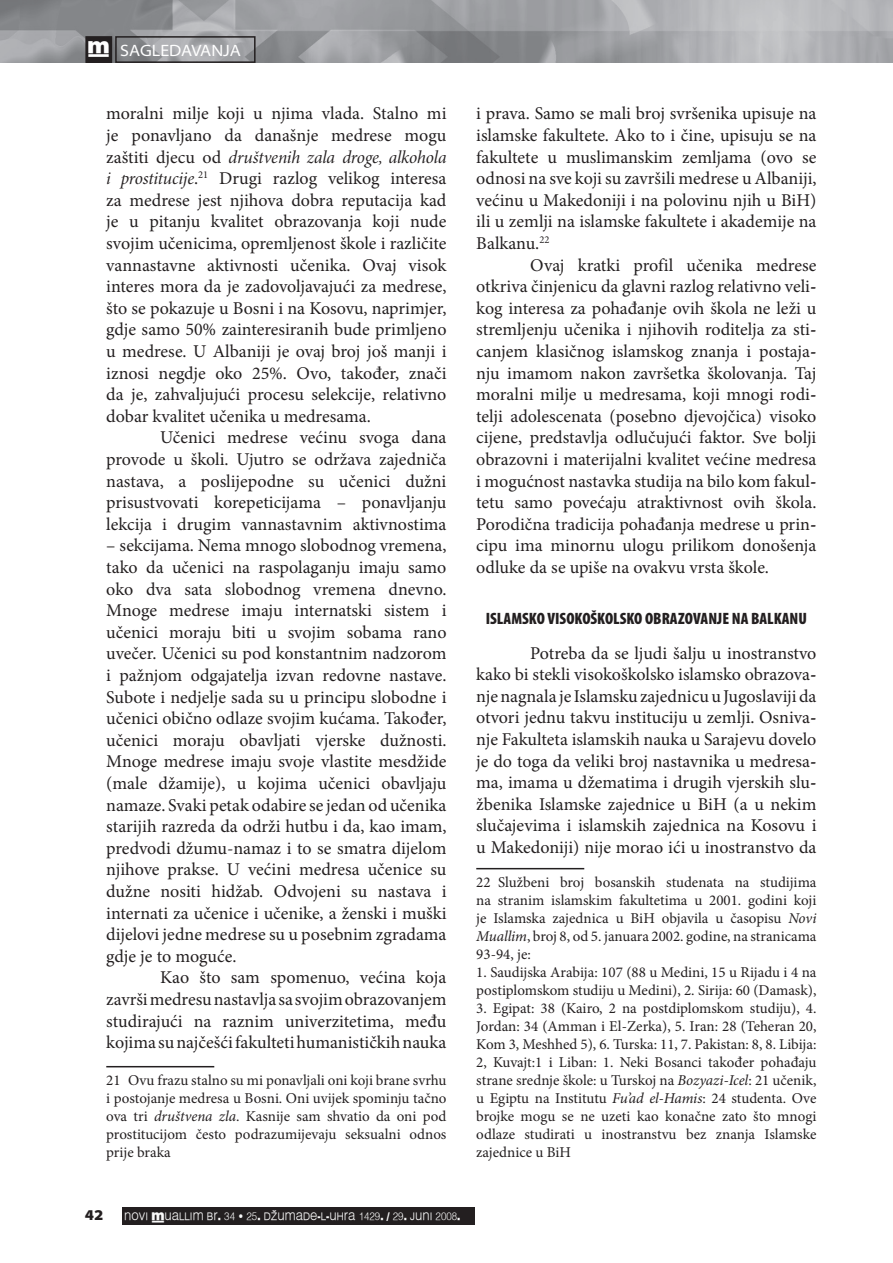
<style>
.page{position:relative;width:893px;height:1263px;background:#fff}
.page>*{position:absolute;margin:0;border:0;box-sizing:border-box;transform-origin:0 0}
.t1{font:18px/21.6px "Minion Pro";color:#231f20;text-align:justify}
.t2{font:18px "Minion Pro It Subh";letter-spacing:-.005em;color:#231f20}
.t3{font:900 condensed 16.5px "Myriad Pro";color:#231f20}
.t4{font:semi-expanded 16.5px "Myriad Pro";color:#fff}
.t5{font:15px/18px "Minion Pro";color:#231f20;text-align:justify}
.t6{font:900 semi-expanded 15px "Myriad Pro";color:#231f20}
.t7{font:10.8px "Muallim";color:#f9f9f9;scale:.91 1}
.s1{font-family:"Muallim";font-stretch:normal}
.s2{font-family:"Minion Pro"}
.s3{font-family:"Minion Pro It Subh"}
.s4{font-style:italic}
</style>
<div class="page">
<img style="left:0;top:0;width:893px;height:62px">
<div style="left:86px;top:37px;width:25px;height:25px;background:#231f20"></div>
<div style="left:85px;top:36px;width:27px;height:27px;border:2px solid #231f20"></div>
<div style="left:115px;top:36px;width:141px;height:27px;border:2px solid #231f20"></div>
<div style="left:122px;top:1206px;width:353px;height:18px;background:#231f20"></div>
<hr style="left:106px;top:1066px;width:108px;height:1px;background:#231f20">
<hr style="left:476px;top:868px;width:108px;height:1px;background:#231f20">
<p class="t4" style="left:88px;top:41px;width:155px"><span class="s1">†</span> SAGLEDAVANJA</p>
<p class="t1" style="left:106px;top:103px;width:342px">moralni milje koji u njima vlada. Stalno mi je ponavljano da današnje medrese mogu</p>
<p class="t2" style="left:106px;top:146px;width:342px"><span class="s2">zaštiti djecu od</span> društvenih zala droge, alkohola</p>
<p class="t1" style="left:106px;top:168px;width:342px"><span class="s3">i prostitucije</span>.<sup>21</sup> Drugi razlog velikog interesa za medrese jest njihova dobra reputacija kad je u pitanju kvalitet obrazovanja koji nude svojim učenicima, opremljenost škole i različite vannastavne aktivnosti učenika. Ovaj visok interes mora da je zadovoljavajući za medrese, što se pokazuje u Bosni i na Kosovu, naprimjer, gdje samo 50% zainteresiranih bude primljeno u medrese. U Albaniji je ovaj broj još manji i iznosi negdje oko 25%. Ovo, također, znači da je, zahvaljujući procesu selekcije, relativno dobar kvalitet učenika u medresama.</p>
<p class="t1" style="left:106px;top:427px;width:342px;text-indent:54px">Učenici medrese većinu svoga dana provode u školi. Ujutro se održava zajedniča nastava, a poslijepodne su učenici dužni prisustvovati korepeticijama – ponavljanju lekcija i drugim vannastavnim aktivnostima</p>
<p class="t1" style="left:106px;top:535px;width:342px">– sekcijama. Nema mnogo slobodnog vremena, tako da učenici na raspolaganju imaju samo oko dva sata slobodnog vremena dnevno.<br>Mnoge medrese imaju internatski sistem i učenici moraju biti u svojim sobama rano uvečer. Učenici su pod konstantnim nadzorom i pažnjom odgajatelja izvan redovne nastave.<br>Subote i nedjelje sada su u principu slobodne i učenici obično odlaze svojim kućama. Također, učenici moraju obavljati vjerske dužnosti.<br>Mnoge medrese imaju svoje vlastite mesdžide (male džamije), u kojima učenici obavljaju namaze. Svaki petak odabire se jedan od učenika starijih razreda da održi hutbu i da, kao imam, predvodi džumu-namaz i to se smatra dijelom njihove prakse. U većini medresa učenice su dužne nositi hidžab. Odvojeni su nastava i internati za učenice i učenike, a ženski i muški dijelovi jedne medrese su u posebnim zgradama gdje je to moguće.</p>
<p class="t1" style="left:106px;top:967px;width:342px;text-indent:54px">Kao što sam spomenuo, većina koja završi medresu nastavlja sa svojim obrazovanjem studirajući na raznim univerzitetima, među kojima su najčešći fakulteti humanističkih nauka</p>
<p class="t5" style="left:106px;top:1071px;width:342px">21 Ovu frazu stalno su mi ponavljali oni koji brane svrhu i postojanje medresa u Bosni. Oni uvijek spominju tačno ova tri <span class="s4">društvena zla</span>. Kasnije sam shvatio da oni pod prostitucijom često podrazumijevaju seksualni odnos prije braka</p>
<p class="t1" style="left:476px;top:103px;width:342px">i prava. Samo se mali broj svršenika upisuje na islamske fakultete. Ako to i čine, upisuju se na fakultete u muslimanskim zemljama (ovo se odnosi na sve koji su završili medrese u Albaniji, većinu u Makedoniji i na polovinu njih u BiH) ili u zemlji na islamske fakultete i akademije na Balkanu.<sup>22</sup></p>
<p class="t1" style="left:476px;top:254px;width:342px;text-indent:54px">Ovaj kratki profil učenika medrese otkriva činjenicu da glavni razlog relativno velik kog interesa za pohađanje ovih škola ne leži u stremljenju učenika i njihovih roditelja za stic canjem klasičnog islamskog znanja i postajan nju imamom nakon završetka školovanja. Taj moralni milje u medresama, koji mnogi rodit telji adolescenata (posebno djevojčica) visoko cijene, predstavlja odlučujući faktor. Sve bolji obrazovni i materijalni kvalitet većine medresa i mogućnost nastavka studija na bilo kom fakult tetu samo povećaju atraktivnost ovih škola.<br>Porodična tradicija pohađanja medrese u princ cipu ima minornu ulogu prilikom donošenja odluke da se upiše na ovakvu vrsta škole.</p>
<p class="t3" style="left:486px;top:609px;width:323px">ISLAMSKO VISOKOŠKOLSKO OBRAZOVANJE NA BALKANU</p>
<p class="t1" style="left:476px;top:642px;width:342px;text-indent:54px">Potreba da se ljudi šalju u inostranstvo kako bi stekli visokoškolsko islamsko obrazovan nje nagnala je Islamsku zajednicu u Jugoslaviji da otvori jednu takvu instituciju u zemlji. Osnivan nje Fakulteta islamskih nauka u Sarajevu dovelo je do toga da veliki broj nastavnika u medresam ma, imama u džematima i drugih vjerskih služ žbenika Islamske zajednice u BiH (a u nekim slučajevima i islamskih zajednica na Kosovu i u Makedoniji) nije morao ići u inostranstvo da</p>
<p class="t5" style="left:476px;top:873px;width:342px">22 Službeni broj bosanskih studenata na studijima na stranim islamskim fakultetima u 2001. godini koji je Islamska zajednica u BiH objavila u časopisu <span class="s4">Novi Muallim</span>, broj 8, od 5. januara 2002. godine, na stranicama 93-94, je:</p>
<p class="t5" style="left:476px;top:963px;width:342px">1. Saudijska Arabija: 107 (88 u Medini, 15 u Rijadu i 4 na postiplomskom studiju u Medini), 2. Sirija: 60 (Damask),</p>
<p class="t5" style="left:476px;top:999px;width:342px">3. Egipat: 38 (Kairo, 2 na postdiplomskom studiju), 4.<br>Jordan: 34 (Amman i El-Zerka), 5. Iran: 28 (Teheran 20, Kom 3, Meshhed 5), 6. Turska: 11, 7. Pakistan: 8, 8. Libija:<br>2, Kuvajt:1 i Liban: 1. Neki Bosanci također pohađaju strane srednje škole: u Turskoj na <span class="s4">Bozyazi-Icel</span>: 21 učenik, u Egiptu na Institutu <span class="s4">Fu’ad el-Hamis</span>: 24 studenta. Ove brojke mogu se ne uzeti kao konačne zato što mnogi odlaze studirati u inostranstvu bez znanja Islamske zajednice u BiH</p>
<p class="t6" style="left:85px;top:1207px;width:20px">42</p>
<p class="t7" style="left:124px;top:1209px;width:371px">NOVI †UALLIM BR. 34 • 25. DŽUMADE-L-UHRA 1429. / 29. JUNI 2008.</p>
</div>
